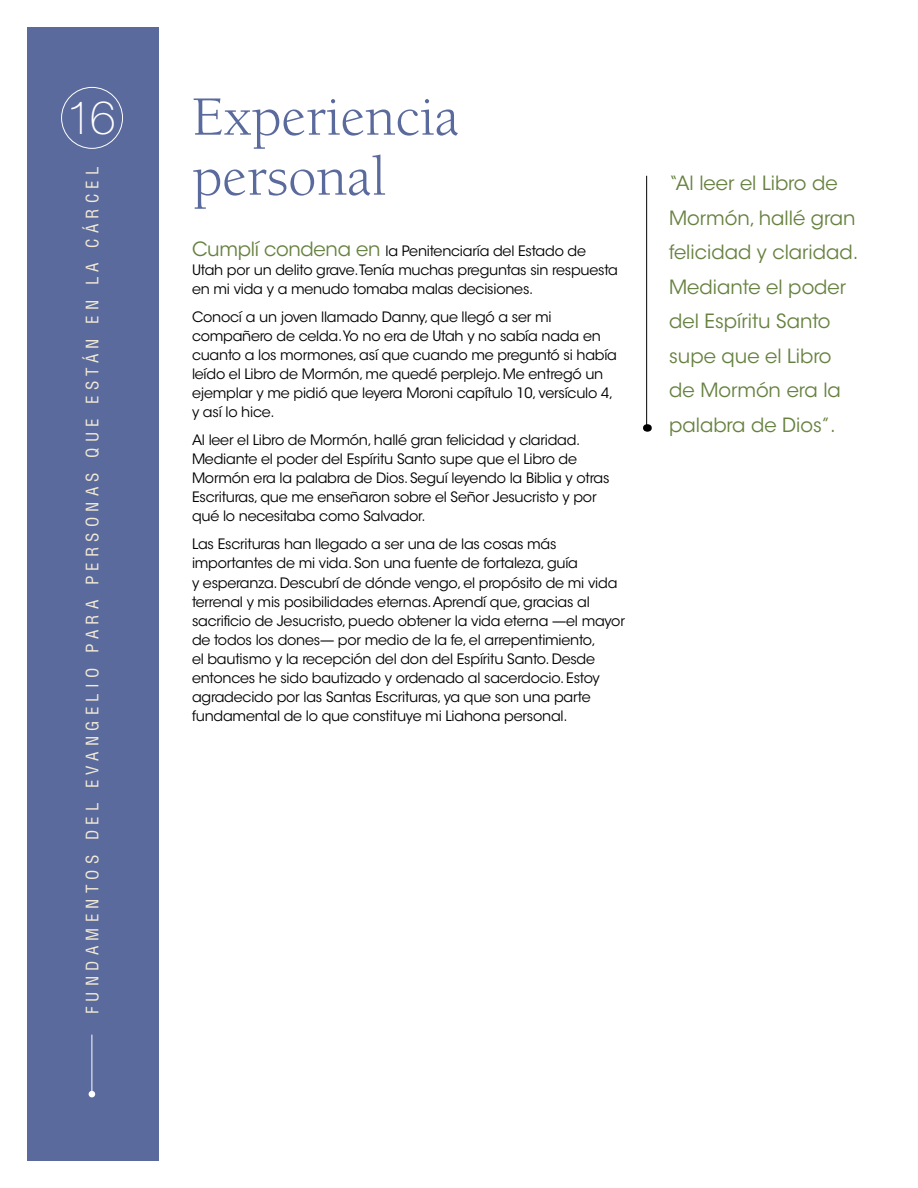
<style>
.page{position:relative;width:918px;height:1188px;background:#fff}
.page>*{position:absolute;margin:0;border:0;box-sizing:border-box;transform-origin:0 0}
.para_h1{font:57px/60px "Berkeley O Slds Lat";color:#5a6a9d}
.t1{font:100 46.5px "Helveticalds Lat";color:#fff}
.para_sidebar-last{font:19.5px/34.5px "Avant Gardelds Lat";color:#66813f}
.t2{font:condensed 16.8px "Helveticalds Lat";letter-spacing:.31em;color:#f4ebd5}
.para_p2{font:14.25px/19px "Avant Gardelds Lat";letter-spacing:-.015em;color:#000}
.para_p2First{font:14.25px/19px "Avant Gardelds Lat";letter-spacing:-.015em;color:#000}
.s1{font-size:19.5px;color:#66813f}
</style>
<div class="page">
<div style="left:27px;top:27px;width:131px;height:1134px;background:#5a6a9d"></div>
<hr style="left:92px;top:314px;width:1px;height:780px;background:#fff">
<svg style="left:89px;top:1091px;width:6px;height:6px"></svg>
<div style="left:61px;top:87px;width:62px;height:62px;border:1px solid #fff;border-radius:50%"></div>
<hr style="left:646px;top:176px;width:1px;height:252px;background:#000">
<h2 class="t1" style="left:66px;top:81px;width:51px">16</h2>
<p class="para_h1" style="left:192px;top:87px;width:269px">Experiencia personal</p>
<p class="para_p2First" style="left:192px;top:241px;width:427px"><span class="s1">Cumplí condena en</span> la Penitenciaría del Estado de<br>Utah por un delito grave.Tenía muchas preguntas sin respuesta en mi vida y a menudo tomaba malas decisiones.</p>
<p class="para_p2" style="left:192px;top:307px;width:426px">Conocí a un joven llamado Danny, que llegó a ser mi compañero de celda.Yo no era de Utah y no sabía nada en cuanto a los mormones, así que cuando me preguntó si había leído el Libro de Mormón, me quedé perplejo. Me entregó un ejemplar y me pidió que leyera Moroni capítulo 10, versículo 4, y así lo hice.</p>
<p class="para_p2" style="left:192px;top:430px;width:419px">Al leer el Libro de Mormón, hallé gran felicidad y claridad.<br>Mediante el poder del Espíritu Santo supe que el Libro de Mormón era la palabra de Dios. Seguí leyendo la Biblia y otras Escrituras, que me enseñaron sobre el Señor Jesucristo y por qué lo necesitaba como Salvador.</p>
<p class="para_p2" style="left:192px;top:534px;width:434px">Las Escrituras han llegado a ser una de las cosas más importantes de mi vida. Son una fuente de fortaleza, guía<br>y esperanza. Descubrí de dónde vengo, el propósito de mi vida terrenal y mis posibilidades eternas. Aprendí que, gracias al sacrificio de Jesucristo, puedo obtener la vida eterna —el mayor de todos los dones— por medio de la fe, el arrepentimiento,<br>el bautismo y la recepción del don del Espíritu Santo. Desde entonces he sido bautizado y ordenado al sacerdocio. Estoy agradecido por las Santas Escrituras, ya que son una parte fundamental de lo que constituye mi Liahona personal.</p>
<p class="t2" style="left:79px;top:1014px;width:849px;rotate:-90deg">FUNDAMENTOS DEL EVANGELIO PARA PERSONAS QUE ESTÁN EN LA CÁRCEL</p>
<p class="para_sidebar-last" style="left:669px;top:165px;width:191px">“Al leer el Libro de<br>Mormón, hallé gran felicidad y claridad.<br>Mediante el poder del Espíritu Santo supe que el Libro de Mormón era la palabra de Dios”.</p>
</div>
